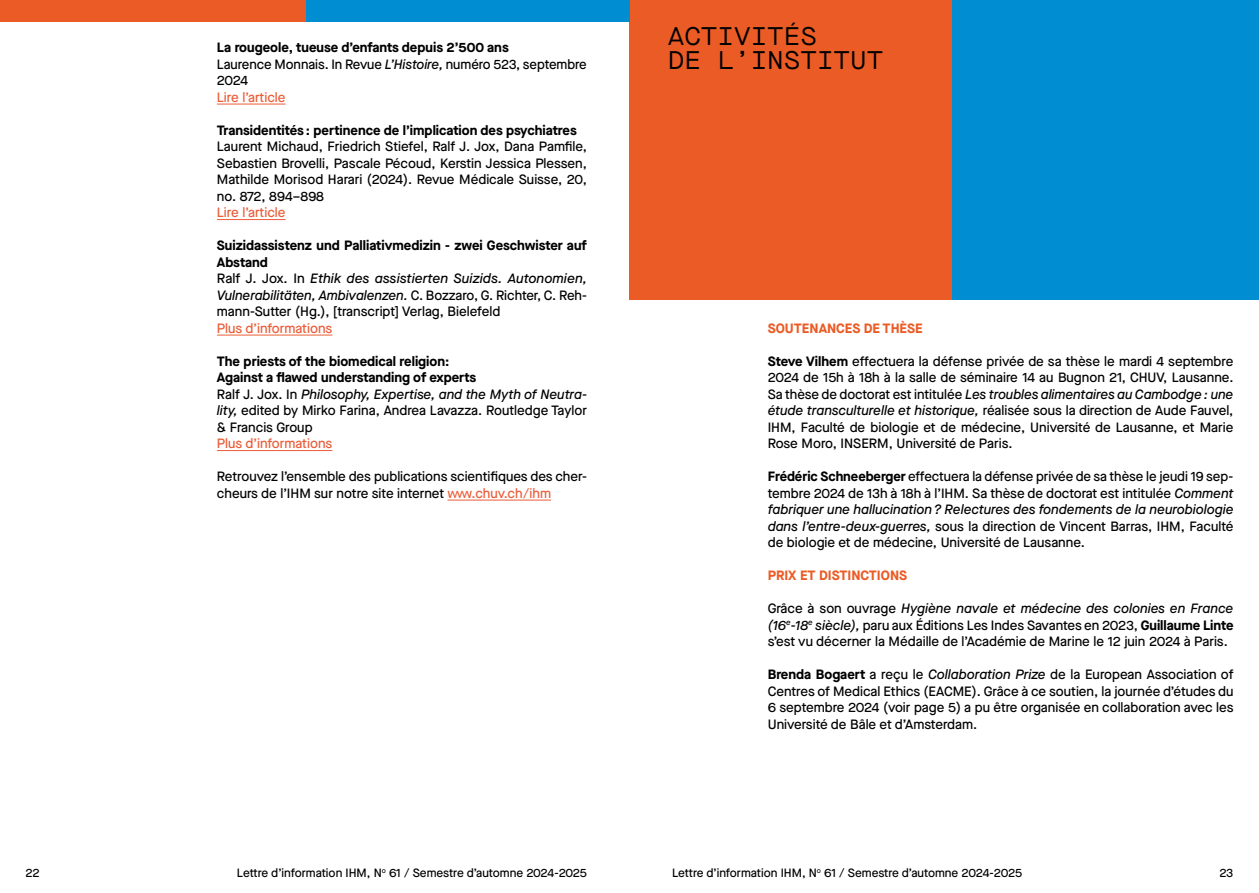
<style>
.page{position:relative;width:1259px;height:893px;background:#fff}
.page>*{position:absolute;margin:0;border:0;box-sizing:border-box;transform-origin:0 0}
.t1{font:25.5px/24px "Maison Neue Mono";color:#000}
.t2{font:500 13.5px/16.5px "Maison Neue";color:#000;text-align:justify}
.t3{font:500 13.5px "Maison Neue";color:#eb5c37}
.t4{font:700 13.5px "Maison Neue";color:#000}
.t5{font:700 13.5px "Maison Neue";color:#eb5b25}
.t6{font:500 12px "Maison Neue";letter-spacing:-.005em;color:#000}
.s1{font-weight:700}
.s2{font-style:italic}
.s3{color:#eb5c37}
</style>
<div class="page">
<div style="left:629px;top:0;width:323px;height:300px;background:#eb5b25"></div>
<div style="left:952px;top:0;width:307px;height:300px;background:#008dd1"></div>
<hr style="left:217px;top:104px;width:68px;height:1px;background:#eb5c37">
<hr style="left:217px;top:219px;width:68px;height:1px;background:#eb5c37">
<hr style="left:217px;top:335px;width:115px;height:1px;background:#eb5c37">
<hr style="left:217px;top:450px;width:115px;height:1px;background:#eb5c37">
<hr style="left:447px;top:500px;width:104px;height:1px;background:#eb5c37">
<div style="left:0;top:0;width:306px;height:21px;background:#eb5b25"></div>
<div style="left:306px;top:0;width:323px;height:21px;background:#008dd1"></div>
<p class="t2" style="left:217px;top:39px;width:371px;text-align:left"><span class="s1">La rougeole, tueuse d’enfants depuis 2’500 ans<br></span>Laurence Monnais. In Revue <span class="s2">L’Histoire,</span> numéro 523, septembre<br>2024</p>
<p class="t3" style="left:217px;top:88px;width:70px">Lire l’article</p>
<p class="t4" style="left:217px;top:120px;width:361px">Transidentités : pertinence de l’implication des psychiatres</p>
<p class="t2" style="left:217px;top:138px;width:371px">Laurent Michaud, Friedrich Stiefel, Ralf J. Jox, Dana Pamfile, Sebastien Brovelli, Pascale Pécoud, Kerstin Jessica Plessen, Mathilde Morisod Harari (2024). Revue Médicale Suisse, 20, no. 872, 894–898</p>
<p class="t3" style="left:217px;top:203px;width:70px">Lire l’article</p>
<p class="t2" style="left:217px;top:237px;width:372px;text-align:left"><span class="s1">Suizidassistenz und Palliativmedizin - zwei Geschwister auf Abstand<br></span>Ralf J. Jox. In <span class="s2">Ethik des assistierten Suizids. Autonomien, Vulnerabilitäten, Ambivalenzen.</span> C. Bozzaro, G. Richter, C. Reh&shy;mann-Sutter (Hg.), [transcript] Verlag, Bielefeld</p>
<p class="t3" style="left:217px;top:319px;width:117px">Plus d’informations</p>
<p class="t2" style="left:217px;top:353px;width:371px;text-align:left"><span class="s1">The priests of the biomedical religion:<br>Against a flawed understanding of experts<br></span>Ralf J. Jox. In <span class="s2">Philosophy, Expertise, and the Myth of Neutra&shy;lity,</span> edited by Mirko Farina, Andrea Lavazza. Routledge Taylor &amp; Francis Group</p>
<p class="t3" style="left:217px;top:434px;width:117px">Plus d’informations</p>
<p class="t2" style="left:217px;top:468px;width:371px">Retrouvez l’ensemble des publications scientifiques des cher&shy;cheurs de l’IHM sur notre site internet <span class="s3">www.chuv.ch/ihm</span></p>
<h1 class="t1" style="left:668px;top:24px;width:217px">ACTIVITÉS<br>DE L’INSTITUT</h1>
<p class="t5" style="left:767px;top:318px;width:157px">SOUTENANCES DE THÈSE</p>
<p class="t2" style="left:767px;top:353px;width:467px"><span class="s1">Steve Vilhem</span> effectuera la défense privée de sa thèse le mardi 4 septembre 2024 de 15h à 18h à la salle de séminaire 14 au Bugnon 21, CHUV, Lausanne.<br>Sa thèse de doctorat est intitulée <span class="s2">Les troubles alimentaires au Cambodge : une étude transculturelle et historique,</span> réalisée sous la direction de Aude Fauvel, IHM, Faculté de biologie et de médecine, Université de Lausanne, et Marie Rose Moro, INSERM, Université de Paris.</p>
<p class="t2" style="left:767px;top:468px;width:467px"><span class="s1">Frédéric Schneeberger</span> effectuera la défense privée de sa thèse le jeudi 19 sep&shy;tembre 2024 de 13h à 18h à l’IHM. Sa thèse de doctorat est intitulée <span class="s2">Comment fabriquer une hallucination ? Relectures des fondements de la neurobiologie dans l’entre-deux-guerres,</span> sous la direction de Vincent Barras, IHM, Faculté de biologie et de médecine, Université de Lausanne.</p>
<p class="t5" style="left:767px;top:566px;width:141px">PRIX ET DISTINCTIONS</p>
<p class="t2" style="left:767px;top:600px;width:467px">Grâce à son ouvrage <span class="s2">Hygiène navale et médecine des colonies en France (16</span><sup>e</sup><span class="s2">-18</span><sup>e</sup> <span class="s2">siècle),</span> paru aux Éditions Les Indes Savantes en 2023, <span class="s1">Guillaume Linte </span>s’est vu décerner la Médaille de l’Académie de Marine le 12 juin 2024 à Paris.</p>
<p class="t2" style="left:767px;top:666px;width:467px"><span class="s1">Brenda Bogaert</span> a reçu le <span class="s2">Collaboration Prize</span> de la European Association of Centres of Medical Ethics (EACME). Grâce à ce soutien, la journée d’études du 6 septembre 2024 (voir page 5) a pu être organisée en collaboration avec les Université de Bâle et d’Amsterdam.</p>
<p class="t6" style="left:237px;top:865px;width:352px">Lettre d’information IHM, N<sup>o</sup> 61 / Semestre d’automne 2024-2025</p>
<p class="t6" style="left:672px;top:865px;width:352px">Lettre d’information IHM, N<sup>o</sup> 61 / Semestre d’automne 2024-2025</p>
<p class="t6" style="left:26px;top:865px;width:16px">22</p>
<p class="t6" style="left:1219px;top:865px;width:16px">23</p>
</div>
